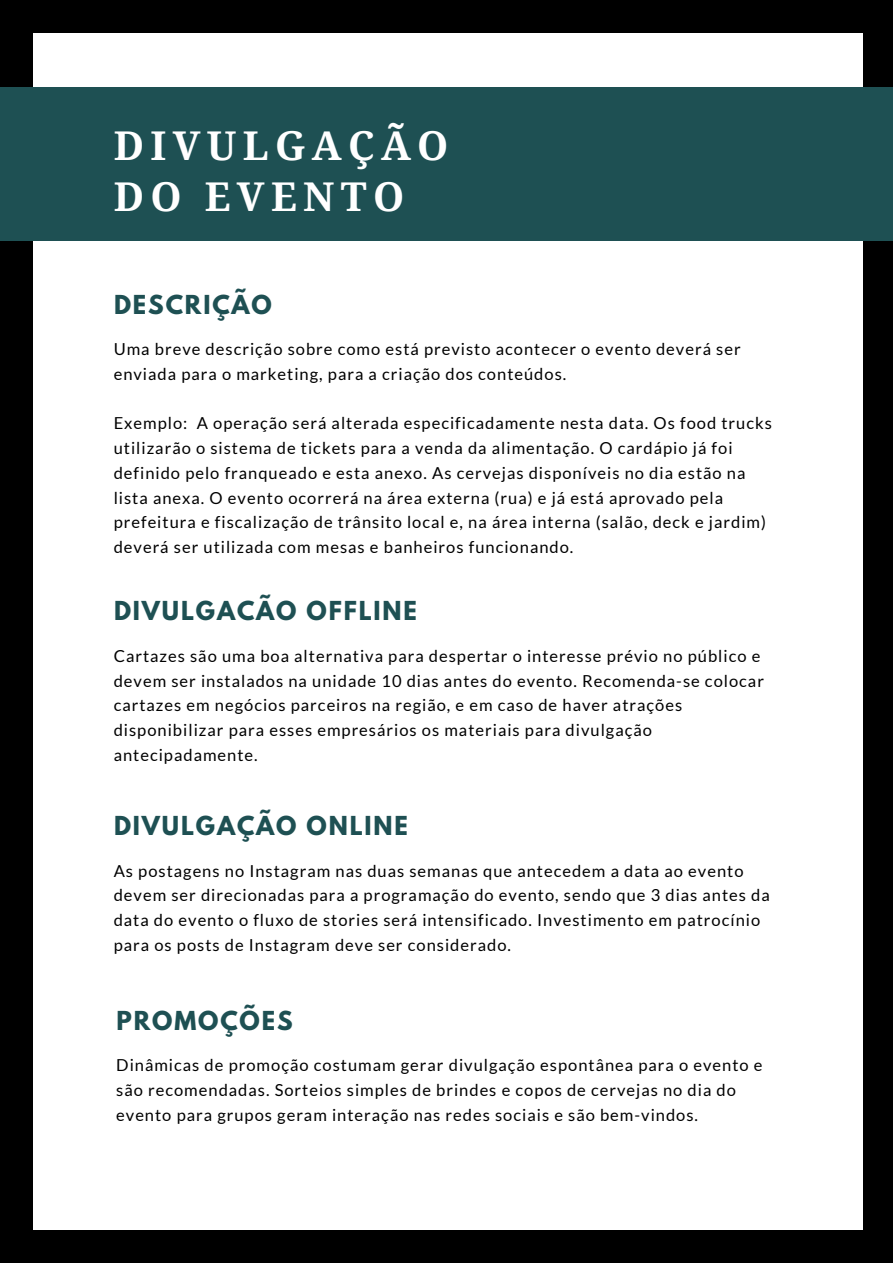
<style>
.page{position:relative;width:893px;height:1264px;background:#fff}
.page>*{position:absolute;margin:0;border:0;box-sizing:border-box;transform-origin:0 0}
.t1{font:700 39.6px/50.6px "Droid Serif";letter-spacing:.16em;color:#fff}
.t2{font:700 23.1px "League Spartan";letter-spacing:.08em;color:#1e5053}
.t3{font:16.5px/24.8px "Lato";letter-spacing:.06em;color:#000}
</style>
<div class="page">
<div style="left:0;top:0;width:892px;height:1262px;background:#000"></div>
<div style="left:34px;top:33px;width:828px;height:1196px;background:#fff"></div>
<div style="left:0;top:87px;width:892px;height:153px;background:#1e5053"></div>
<h1 class="t1" style="left:114px;top:121px;width:336px">DIVULGAÇÃO<br>DO EVENTO</h1>
<h2 class="t2" style="left:114px;top:293px;width:159px">DESCRIÇÃO</h2>
<p class="t3" style="left:114px;top:336px;width:628px">Uma breve descrição sobre como está previsto acontecer o evento deverá ser enviada para o marketing, para a criação dos conteúdos.</p>
<p class="t3" style="left:114px;top:410px;width:659px">Exemplo: A operação será alterada especificadamente nesta data. Os food trucks utilizarão o sistema de tickets para a venda da alimentação. O cardápio já foi definido pelo franqueado e esta anexo. As cervejas disponíveis no dia estão na lista anexa. O evento ocorrerá na área externa (rua) e já está aprovado pela prefeitura e fiscalização de trânsito local e, na área interna (salão, deck e jardim) deverá ser utilizada com mesas e banheiros funcionando.</p>
<h2 class="t2" style="left:114px;top:599px;width:304px">DIVULGACÃO OFFLINE</h2>
<p class="t3" style="left:114px;top:643px;width:651px">Cartazes são uma boa alternativa para despertar o interesse prévio no público e devem ser instalados na unidade 10 dias antes do evento. Recomenda-se colocar cartazes em negócios parceiros na região, e em caso de haver atrações disponibilizar para esses empresários os materiais para divulgação antecipadamente.</p>
<h2 class="t2" style="left:114px;top:814px;width:295px">DIVULGAÇÃO ONLINE</h2>
<p class="t3" style="left:114px;top:857px;width:657px">As postagens no Instagram nas duas semanas que antecedem a data ao evento devem ser direcionadas para a programação do evento, sendo que 3 dias antes da data do evento o fluxo de stories será intensificado. Investimento em patrocínio para os posts de Instagram deve ser considerado.</p>
<h2 class="t2" style="left:117px;top:1008px;width:177px">PROMOÇÕES</h2>
<p class="t3" style="left:116px;top:1052px;width:647px">Dinâmicas de promoção costumam gerar divulgação espontânea para o evento e são recomendadas. Sorteios simples de brindes e copos de cervejas no dia do evento para grupos geram interação nas redes sociais e são bem-vindos.</p>
</div>
